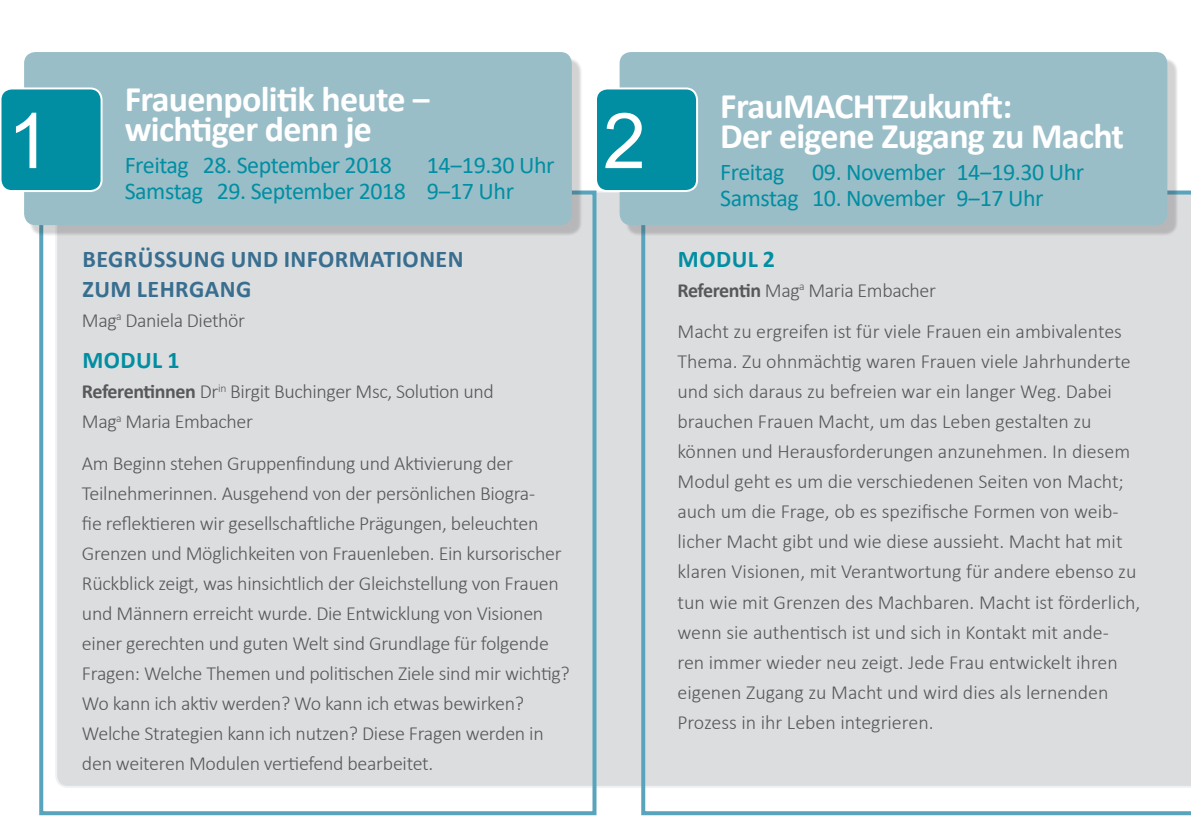
<style>
.page{position:relative;width:1191px;height:840px;background:#fff}
.page>*{position:absolute;margin:0;border:0;box-sizing:border-box;transform-origin:0 0}
.t1{font:77px "Arial";color:#fff}
.t2{font:700 36px/30px "Calibri";letter-spacing:-.02em;color:#fff}
.t3{font:24px/26px "Calibri";letter-spacing:-.02em;color:#018ea2}
.t4{font:700 24px/30px "Calibri";letter-spacing:.02em;color:#386e8f}
.t5{font:700 24px "Calibri";letter-spacing:.02em;color:#018ea2}
.t6{font:300 20px/30px "Calibri";letter-spacing:-.015em;color:#57585a}
.s1{font-weight:700}
</style>
<div class="page">
<div style="left:55px;top:190px;width:586px;height:597px;background:#dcdddf"></div>
<div style="left:39px;top:190px;width:557px;height:624px;border:4px solid #58a4bc"></div>
<div style="left:641px;top:190px;width:550px;height:624px;background:#dcdddf"></div>
<div style="left:29px;top:58px;width:553px;height:177px;background:#231f20;opacity:.2"></div>
<div style="left:24px;top:52px;width:548px;height:173px;background:#9abec8;border-radius:11px"></div>
<div style="left:1px;top:88px;width:101px;height:103px;background:#018ea2;border-radius:11px"></div>
<div style="left:0;top:87px;width:103px;height:105px;border:2px solid #fff;border-radius:11px"></div>
<div style="left:625px;top:58px;width:553px;height:177px;background:#231f20;opacity:.2"></div>
<div style="left:619px;top:52px;width:548px;height:173px;background:#9abec8;border-radius:11px"></div>
<div style="left:596px;top:88px;width:101px;height:103px;background:#018ea2;border-radius:11px"></div>
<div style="left:595px;top:87px;width:103px;height:105px;border:2px solid #fff;border-radius:11px"></div>
<h1 class="t1" style="left:8px;top:88px;width:44px">1</h1>
<h2 class="t2" style="left:125px;top:83px;width:307px">Frauenpolitik heute ‒ wichtiger denn je</h2>
<p class="t3" style="left:125px;top:151px;width:269px">Freitag 28. September 2018</p>
<p class="t3" style="left:125px;top:151px;width:431px;text-indent:302px">14‒19.30 Uhr<br>Samstag 29. September 2018 9‒17 Uhr</p>
<p class="t4" style="left:82px;top:243px;width:383px">BEGRÜSSUNG UND INFORMATIONEN<br>ZUM LEHRGANG</p>
<p class="t6" style="left:82px;top:305px;width:165px">Mag<sup>a</sup> Daniela Diethör</p>
<p class="t5" style="left:82px;top:343px;width:99px">MODUL 1</p>
<p class="t6" style="left:82px;top:376px;width:413px"><span class="s1">Referentinnen</span> Dr<sup>in</sup> Birgit Buchinger Msc, Solution und<br>Mag<sup>a</sup> Maria Embacher</p>
<p class="t6" style="left:82px;top:447px;width:489px">Am Beginn stehen Gruppenfindung und Aktivierung der Teilnehmerinnen. Ausgehend von der persönlichen Biogra-<br>fie reflektieren wir gesellschaftliche Prägungen, beleuchten Grenzen und Möglichkeiten von Frauenleben. Ein kursorischer Rückblick zeigt, was hinsichtlich der Gleichstellung von Frauen und Männern erreicht wurde. Die Entwicklung von Visionen einer gerechten und guten Welt sind Grundlage für folgende Fragen: Welche Themen und politischen Ziele sind mir wichtig?<br>Wo kann ich aktiv werden? Wo kann ich etwas bewirken?<br>Welche Strategien kann ich nutzen? Diese Fragen werden in den weiteren Modulen vertiefend bearbeitet.</p>
<h1 class="t1" style="left:603px;top:88px;width:44px">2</h1>
<h2 class="t2" style="left:720px;top:90px;width:405px">FrauMACHTZukunft:<br>Der eigene Zugang zu Macht</h2>
<p class="t3" style="left:720px;top:158px;width:365px">Freitag 09. November 14‒19.30 Uhr<br>Samstag 10. November 9‒17 Uhr</p>
<p class="t5" style="left:678px;top:242px;width:99px">MODUL 2</p>
<p class="t6" style="left:677px;top:269px;width:446px;line-height:41.4px"><span class="s1">Referentin</span> Mag<sup>a</sup> Maria Embacher<br>Macht zu ergreifen ist für viele Frauen ein ambivalentes</p>
<p class="t6" style="left:677px;top:346px;width:464px">Thema. Zu ohnmächtig waren Frauen viele Jahrhunderte und sich daraus zu befreien war ein langer Weg. Dabei brauchen Frauen Macht, um das Leben gestalten zu können und Herausforderungen anzunehmen. In diesem Modul geht es um die verschiedenen Seiten von Macht; auch um die Frage, ob es spezifische Formen von weib&shy;licher Macht gibt und wie diese aussieht. Macht hat mit klaren Visionen, mit Verantwortung für andere ebenso zu tun wie mit Grenzen des Machbaren. Macht ist förderlich, wenn sie authentisch ist und sich in Kontakt mit ande&shy;ren immer wieder neu zeigt. Jede Frau entwickelt ihren eigenen Zugang zu Macht und wird dies als lernenden Prozess in ihr Leben integrieren.</p>
</div>
